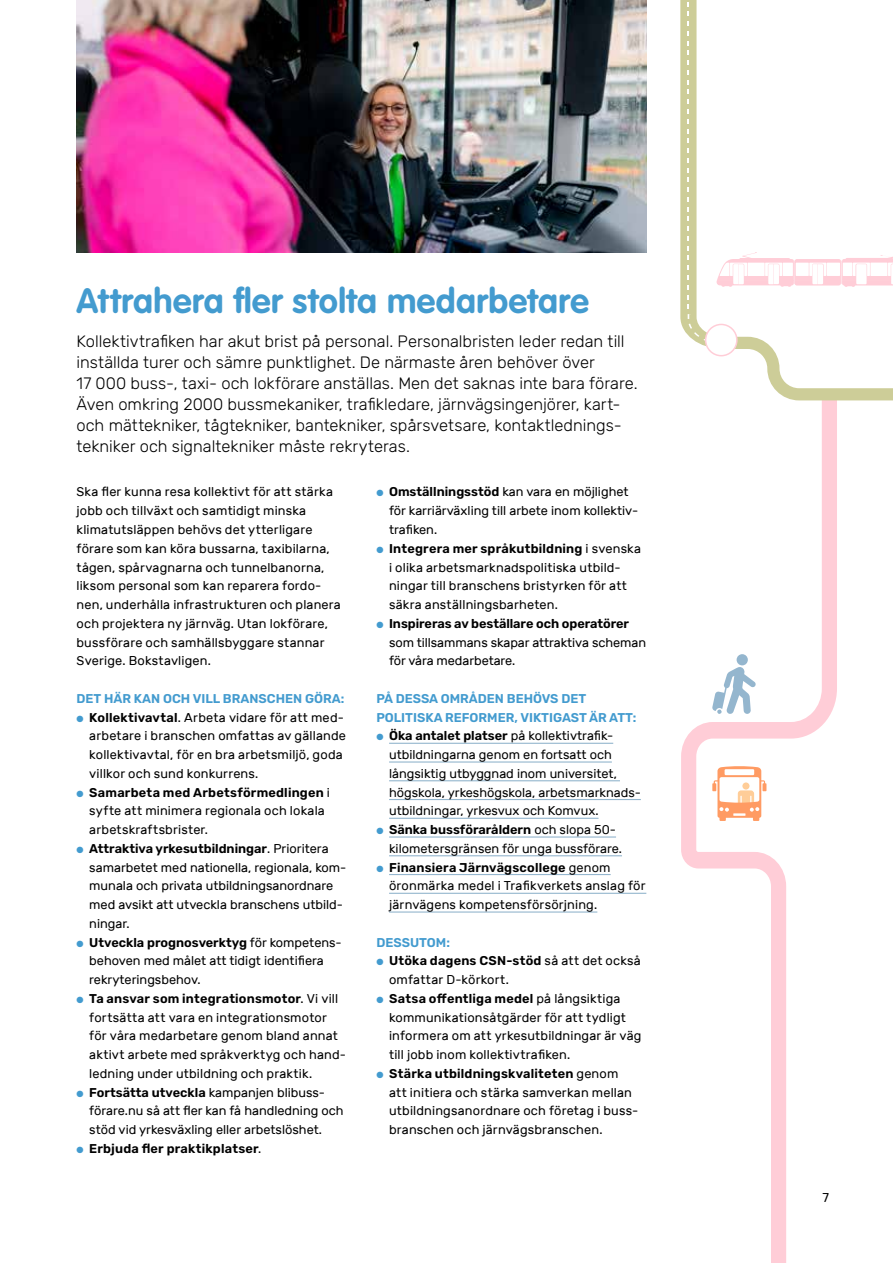
<style>
.page{position:relative;width:893px;height:1263px;background:#fff}
.page>*{position:absolute;margin:0;border:0;box-sizing:border-box;transform-origin:0 0}
.t1{font:700 34.5px "VAG Rounded Std";letter-spacing:.01em;color:#439bcf}
.t2{font:300 16.5px/21px "Rubik";color:#000}
.t3{font:12.75px/18.8px "Rubik";letter-spacing:.01em;color:#000}
.t4{font:600 12.75px/18.8px "Rubik";color:#439bcf}
.t5{font:600 12.75px "Rubik";letter-spacing:.015em;color:#000}
.s1{color:#439bcf}
.s2{font-weight:600}
.s3{font-weight:400}
</style>
<div class="page">
<hr style="left:389px;top:743px;width:224px;height:1px;background:#94b6ce">
<hr style="left:389px;top:761px;width:223px;height:1px;background:#94b6ce">
<hr style="left:389px;top:780px;width:231px;height:1px;background:#94b6ce">
<hr style="left:389px;top:799px;width:252px;height:1px;background:#94b6ce">
<hr style="left:389px;top:818px;width:209px;height:1px;background:#94b6ce">
<hr style="left:389px;top:836px;width:227px;height:1px;background:#94b6ce">
<hr style="left:389px;top:855px;width:233px;height:1px;background:#94b6ce">
<hr style="left:389px;top:874px;width:222px;height:1px;background:#94b6ce">
<hr style="left:389px;top:893px;width:257px;height:1px;background:#94b6ce">
<hr style="left:389px;top:911px;width:208px;height:1px;background:#94b6ce">
<svg style="left:681px;top:509px;width:156px;height:754px"></svg>
<img style="left:77px;top:0;width:569px;height:252px">
<svg style="left:680px;top:0;width:213px;height:509px"></svg>
<svg style="left:712px;top:766px;width:54px;height:55px"></svg>
<svg style="left:712px;top:667px;width:44px;height:47px"></svg>
<div style="left:737px;top:654px;width:11px;height:11px;background:#94b6ce;border-radius:50%"></div>
<h1 class="t1" style="left:77px;top:280px;width:514px">Attrahera fler stolta medarbetare</h1>
<p class="t2" style="left:77px;top:331px;width:563px">Kollektivtrafiken har akut brist på personal. Personalbristen leder redan till inställda turer och sämre punktlighet. De närmaste åren behöver över<br>17 000 buss-, taxi- och lokförare anställas. Men det saknas inte bara förare.<br>Även omkring 2000 bussmekaniker, trafikledare, järnvägsingenjörer, kart&shy;och mättekniker, tågtekniker, bantekniker, spårsvetsare, kontaktlednings&shy;tekniker och signaltekniker måste rekryteras.</p>
<p class="t3" style="left:77px;top:483px;width:266px">Ska fler kunna resa kollektivt för att stärka jobb och tillväxt och samtidigt minska klimatutsläppen behövs det ytterligare förare som kan köra bussarna, taxibilarna, tågen, spårvagnarna och tunnelbanorna, liksom personal som kan reparera fordo&shy;nen, underhålla infrastrukturen och planera och projektera ny järnväg. Utan lokförare, bussförare och samhällsbyggare stannar Sverige. Bokstavligen.</p>
<p class="t4" style="left:77px;top:689px;width:269px">DET HÄR KAN OCH VILL BRANSCHEN GÖRA:</p>
<p class="t3" style="left:89px;top:708px;width:258px;text-indent:-13px"><span class="s1">●</span> <span class="s2">Kollektivavtal</span>. Arbeta vidare för att med&shy;arbetare i branschen omfattas av gällande kollektivavtal, för en bra arbetsmiljö, goda villkor och sund konkurrens.</p>
<p class="t3" style="left:89px;top:783px;width:242px;text-indent:-13px"><span class="s1">●</span> <span class="s2">Samarbeta med Arbetsförmedlingen</span> i syfte att minimera regionala och lokala arbetskraftsbrister.</p>
<p class="t3" style="left:89px;top:839px;width:257px;text-indent:-13px"><span class="s1">●</span> <span class="s2">Attraktiva yrkesutbildningar</span>. Prioritera samarbetet med nationella, regionala, kom&shy;munala och privata utbildningsanordnare med avsikt att utveckla branschens utbild&shy;ningar.</p>
<p class="t3" style="left:89px;top:933px;width:252px;text-indent:-13px"><span class="s1">●</span> <span class="s2">Utveckla prognosverktyg</span> för kompetens&shy;behoven med målet att tidigt identifiera rekryteringsbehov.</p>
<p class="t3" style="left:89px;top:989px;width:258px;text-indent:-13px"><span class="s1">●</span> <span class="s2">Ta ansvar som integrationsmotor</span>. Vi vill fortsätta att vara en integrationsmotor för våra medarbetare genom bland annat aktivt arbete med språkverktyg och hand&shy;ledning under utbildning och praktik.</p>
<p class="t3" style="left:89px;top:1083px;width:256px;text-indent:-13px"><span class="s1">●</span> <span class="s2">Fortsätta utveckla</span> kampanjen blibuss&shy;förare.nu så att fler kan få handledning och stöd vid yrkesväxling eller arbetslöshet.</p>
<p class="t5" style="left:77px;top:1141px;width:186px"><span class="s1">●</span> Erbjuda fler praktikplatser<span class="s3">.</span></p>
<p class="t3" style="left:389px;top:483px;width:251px;text-indent:-13px"><span class="s1">●</span> <span class="s2">Omställningsstöd</span> kan vara en möjlighet för karriärväxling till arbete inom kollektiv&shy;trafiken.</p>
<p class="t3" style="left:389px;top:539px;width:254px;text-indent:-13px"><span class="s1">●</span> <span class="s2">Integrera mer språkutbildning</span> i svenska i olika arbetsmarknadspolitiska utbild&shy;ningar till branschens bristyrken för att säkra anställningsbarheten.</p>
<p class="t3" style="left:389px;top:614px;width:258px;text-indent:-13px"><span class="s1">●</span> <span class="s2">Inspireras av beställare och operatörer </span>som tillsammans skapar attraktiva scheman för våra medarbetare.</p>
<p class="t4" style="left:376px;top:689px;width:262px">PÅ DESSA OMRÅDEN BEHÖVS DET<br>POLITISKA REFORMER, VIKTIGAST ÄR ATT:</p>
<p class="t3" style="left:389px;top:727px;width:252px;text-indent:-13px"><span class="s1">●</span> <span class="s2">Öka antalet platser</span> på kollektivtrafik&shy;utbildningarna genom en fortsatt och långsiktig utbyggnad inom universitet, högskola, yrkeshögskola, arbetsmarknads&shy;utbildningar, yrkesvux och Komvux.</p>
<p class="t3" style="left:389px;top:820px;width:234px;text-indent:-13px"><span class="s1">●</span> <span class="s2">Sänka bussföraråldern</span> och slopa 50- kilometersgränsen för unga bussförare.</p>
<p class="t3" style="left:389px;top:858px;width:258px;text-indent:-13px"><span class="s1">●</span> <span class="s2">Finansiera Järnvägscollege</span> genom öronmärka medel i Trafikverkets anslag för järnvägens kompetensförsörjning.</p>
<p class="t4" style="left:376px;top:933px;width:75px">DESSUTOM:</p>
<p class="t3" style="left:389px;top:952px;width:253px;text-indent:-13px"><span class="s1">●</span> <span class="s2">Utöka dagens CSN-stöd</span> så att det också omfattar D-körkort.</p>
<p class="t3" style="left:389px;top:989px;width:254px;text-indent:-13px"><span class="s1">●</span> <span class="s2">Satsa offentliga medel</span> på långsiktiga kommunikationsåtgärder för att tydligt informera om att yrkesutbildningar är väg till jobb inom kollektivtrafiken.</p>
<p class="t3" style="left:389px;top:1064px;width:251px;text-indent:-13px"><span class="s1">●</span> <span class="s2">Stärka utbildningskvaliteten</span> genom att initiera och stärka samverkan mellan utbildningsanordnare och företag i buss&shy;branschen och järnvägsbranschen.</p>
<p class="t3" style="left:823px;top:1189px;width:8px">7</p>
</div>
